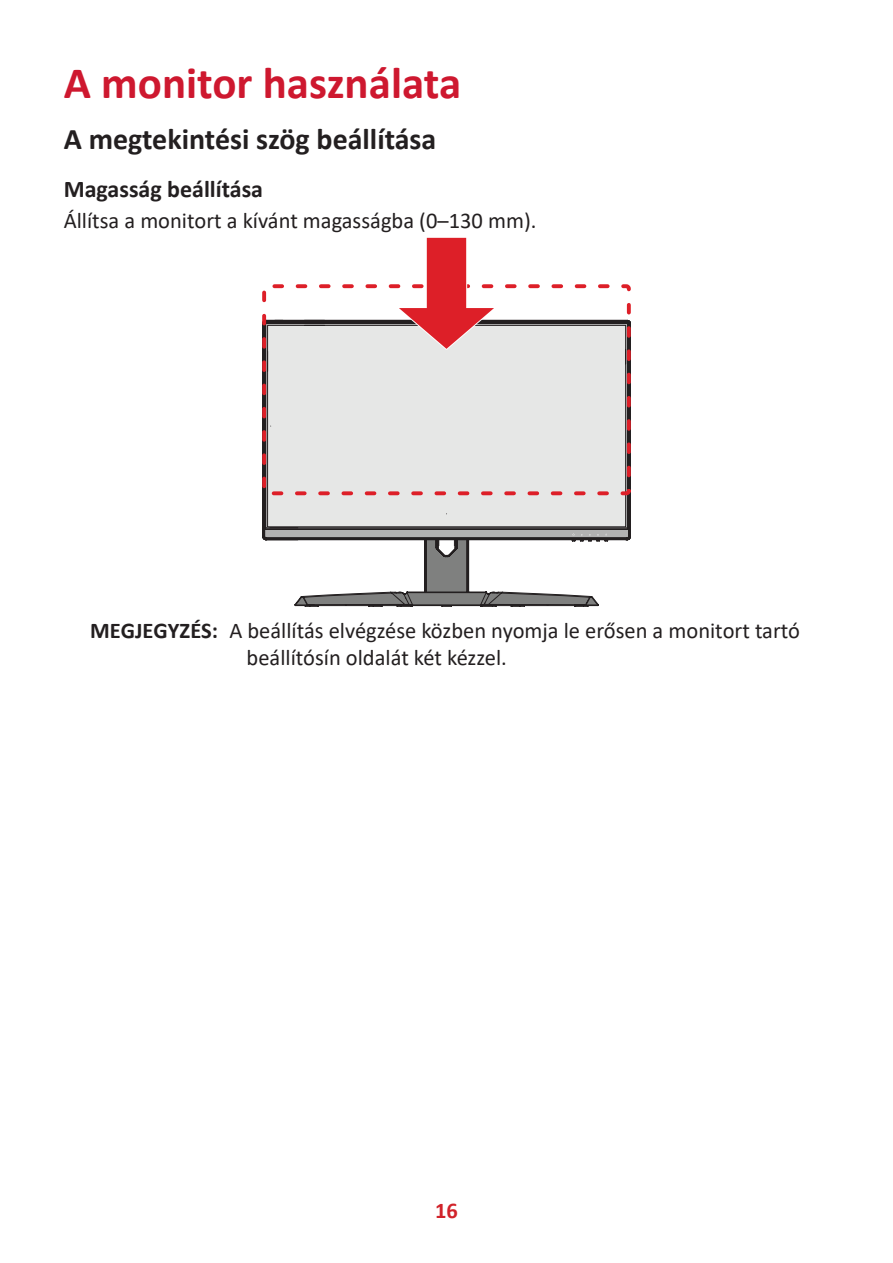
<style>
.page{position:relative;width:893px;height:1263px;background:#fff}
.page>*{position:absolute;margin:0;border:0;box-sizing:border-box;transform-origin:0 0}
.t1{font:700 45px "Calibri";color:#ce182f}
.t2{font:700 30px "Calibri";color:#231f20}
.t3{font:700 24px "Calibri";color:#231f20}
.t4{font:22.5px/27px "Calibri";color:#231f20}
.t5{font:700 22.5px "Calibri";color:#d1232a}
.s1{font-weight:700}
</style>
<div class="page">
<div style="left:262px;top:320px;width:369px;height:222px;background:#e6e7e6"></div>
<svg style="left:605px;top:533px;width:3px;height:8px"></svg>
<div style="left:262px;top:284px;width:369px;height:211px;border:4px dashed #dd1f28;border-radius:2px"></div>
<svg style="left:295px;top:481px;width:304px;height:126px"></svg>
<svg style="left:394px;top:237px;width:105px;height:114px"></svg>
<h1 class="t1" style="left:64px;top:52px;width:399px">A monitor használata</h1>
<h2 class="t2" style="left:64px;top:117px;width:374px">A megtekintési szög beállítása</h2>
<p class="t3" style="left:64px;top:172px;width:201px">Magasság beállítása</p>
<p class="t4" style="left:64px;top:207px;width:474px">Állítsa a monitort a kívánt magasságba (0–130 mm).</p>
<p class="t4" style="left:247px;top:616px;width:555px;text-indent:-156px"><span class="s1">MEGJEGYZÉS:</span> A beállítás elvégzése közben nyomja le erősen a monitort tartó beállítósín oldalát két kézzel.</p>
<p class="t5" style="left:435px;top:1194px;width:24px">16</p>
</div>
